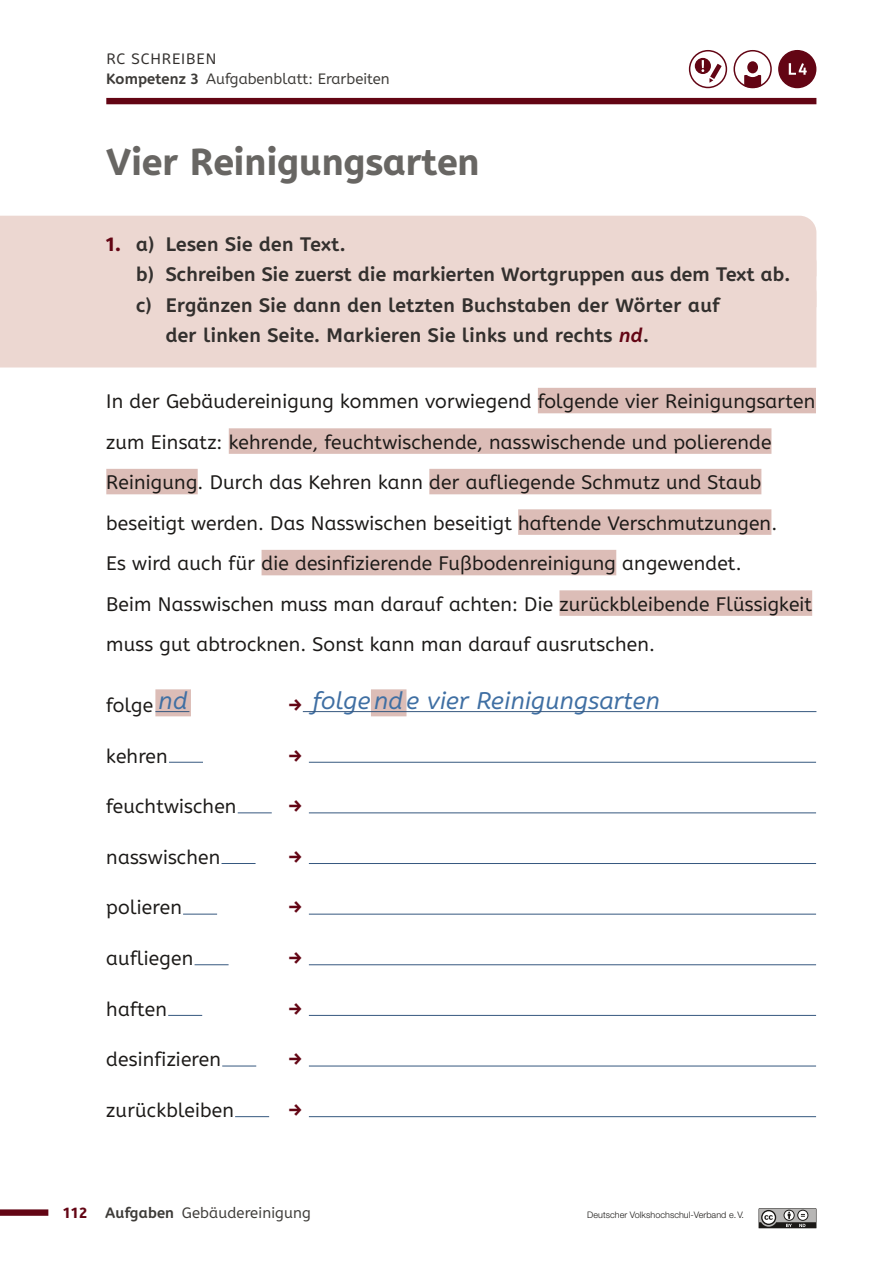
<style>
.page{position:relative;width:893px;height:1263px;background:#fff}
.page>*{position:absolute;margin:0;border:0;box-sizing:border-box;transform-origin:0 0}
.t1{font:800 37.5px "A Be Zeh EDU";letter-spacing:.005em;color:#686663}
.t2{font:italic 24px "A Be Zeh EDU";letter-spacing:.01em;color:#3f6fa3}
.t3{font:19.5px/40.5px "A Be Zeh EDU";letter-spacing:.01em;color:#1b1917}
.t4{font:700 19.5px "A Be Zeh EDU";letter-spacing:.015em;color:#33302e}
.t5{font:800 19.5px "A Be Zeh EDU";color:#630514}
.t6{font:15px/20.2px "A Be Zeh EDU";letter-spacing:.01em;color:#3d3b38}
.t7{font:300 9px "Helvetica Neue LT Pro";letter-spacing:.005em;color:#1b1917}
.s1{color:#33302e}
.s2{font-weight:700}
.s3{font-weight:800;color:#630514}
.s4{font-style:italic;color:#630514}
</style>
<div class="page">
<div style="left:0;top:1209px;width:48px;height:7px;background:#630514"></div>
<div style="left:106px;top:98px;width:710px;height:6px;background:#630514"></div>
<svg style="left:759px;top:1208px;width:57px;height:20px"></svg>
<div style="left:0;top:216px;width:816px;height:30px;background:#ecd7d1"></div>
<div style="left:0;top:246px;width:816px;height:30px;background:#ecd7d1"></div>
<div style="left:0;top:276px;width:816px;height:91px;background:#ecd7d1"></div>
<div style="left:538px;top:388px;width:278px;height:25px;background:#dcbdb7"></div>
<div style="left:229px;top:428px;width:542px;height:26px;background:#dcbdb7"></div>
<div style="left:106px;top:469px;width:92px;height:25px;background:#dcbdb7"></div>
<div style="left:429px;top:469px;width:332px;height:25px;background:#dcbdb7"></div>
<div style="left:518px;top:509px;width:253px;height:26px;background:#dcbdb7"></div>
<div style="left:262px;top:550px;width:354px;height:25px;background:#dcbdb7"></div>
<div style="left:559px;top:590px;width:253px;height:26px;background:#dcbdb7"></div>
<div style="left:155px;top:689px;width:36px;height:27px;background:#dcbdb7"></div>
<div style="left:371px;top:689px;width:35px;height:27px;background:#dcbdb7"></div>
<hr style="left:309px;top:762px;width:507px;height:1px;background:#36587f">
<hr style="left:309px;top:813px;width:507px;height:1px;background:#36587f">
<hr style="left:309px;top:863px;width:507px;height:1px;background:#36587f">
<hr style="left:309px;top:914px;width:507px;height:1px;background:#36587f">
<hr style="left:309px;top:964px;width:507px;height:1px;background:#36587f">
<hr style="left:309px;top:1015px;width:507px;height:1px;background:#36587f">
<hr style="left:309px;top:1066px;width:507px;height:1px;background:#36587f">
<hr style="left:309px;top:1116px;width:507px;height:1px;background:#36587f">
<hr style="left:169px;top:762px;width:34px;height:1px;background:#36587f">
<hr style="left:222px;top:863px;width:34px;height:1px;background:#36587f">
<hr style="left:183px;top:914px;width:34px;height:1px;background:#36587f">
<hr style="left:195px;top:964px;width:34px;height:1px;background:#36587f">
<hr style="left:168px;top:1015px;width:34px;height:1px;background:#36587f">
<hr style="left:222px;top:1066px;width:34px;height:1px;background:#36587f">
<hr style="left:155px;top:711px;width:34px;height:1px;background:#36587f">
<hr style="left:303px;top:711px;width:513px;height:1px;background:#36587f">
<hr style="left:238px;top:813px;width:34px;height:1px;background:#36587f">
<hr style="left:235px;top:1116px;width:34px;height:1px;background:#36587f">
<div style="left:689px;top:50px;width:38px;height:38px;border:2px solid #630514;border-radius:50%"></div>
<svg style="left:695px;top:58px;width:27px;height:25px"></svg>
<div style="left:747px;top:61px;width:11px;height:12px;background:#630514;border-radius:50%"></div>
<svg style="left:744px;top:75px;width:17px;height:13px"></svg>
<div style="left:733px;top:50px;width:39px;height:38px;border:2px solid #630514;border-radius:50%"></div>
<div style="left:779px;top:51px;width:37px;height:36px;background:#630514;border-radius:50%"></div>
<div style="left:778px;top:50px;width:38px;height:38px;border:2px solid #630514;border-radius:50%"></div>
<svg style="left:789px;top:63px;width:18px;height:12px"></svg>
<p class="t6" style="left:106px;top:49px;width:285px"><span class="s1">RC SCHREIBEN<br></span><span class="s2">Kompetenz 3</span> Aufgabenblatt: Erarbeiten</p>
<h1 class="t1" style="left:106px;top:137px;width:375px">Vier Reinigungsarten</h1>
<p class="t4" style="left:106px;top:231px;width:241px"><span class="s3">1.</span> a) Lesen Sie den Text.</p>
<p class="t4" style="left:136px;top:262px;width:656px">b) Schreiben Sie zuerst die markierten Wortgruppen aus dem Text ab.</p>
<p class="t4" style="left:136px;top:292px;width:585px">c) Ergänzen Sie dann den letzten Buchstaben der Wörter auf</p>
<p class="t4" style="left:166px;top:322px;width:485px">der linken Seite. Markieren Sie links und rechts <span class="s4">nd</span>.</p>
<p class="t3" style="left:106px;top:381px;width:711px">In der Gebäudereinigung kommen vorwiegend folgende vier Reinigungsarten zum Einsatz: kehrende, feuchtwischende, nasswischende und polierende Reinigung. Durch das Kehren kann der aufliegende Schmutz und Staub beseitigt werden. Das Nasswischen beseitigt haftende Verschmutzungen.<br>Es wird auch für die desinfizierende Fußbodenreinigung angewendet.<br>Beim Nasswischen muss man darauf achten: Die zurückbleibende Flüssigkeit muss gut abtrocknen. Sonst kann man darauf ausrutschen.</p>
<p class="t3" style="left:106px;top:685px;width:83px">folge <sup>nd</sup></p>
<p class="t2" style="left:288px;top:685px;width:374px"><sub>→</sub> folgende vier Reinigungsarten</p>
<p class="t3" style="left:106px;top:735px;width:63px">kehren</p>
<p class="t5" style="left:288px;top:742px;width:16px">→</p>
<p class="t3" style="left:106px;top:786px;width:132px">feuchtwischen</p>
<p class="t5" style="left:288px;top:793px;width:16px">→</p>
<p class="t3" style="left:106px;top:837px;width:116px">nasswischen</p>
<p class="t5" style="left:288px;top:844px;width:16px">→</p>
<p class="t3" style="left:106px;top:887px;width:77px">polieren</p>
<p class="t5" style="left:288px;top:894px;width:16px">→</p>
<p class="t3" style="left:106px;top:938px;width:89px">aufliegen</p>
<p class="t5" style="left:288px;top:945px;width:16px">→</p>
<p class="t3" style="left:106px;top:989px;width:62px">haften</p>
<p class="t5" style="left:288px;top:996px;width:16px">→</p>
<p class="t3" style="left:106px;top:1039px;width:116px">desinfizieren</p>
<p class="t5" style="left:288px;top:1046px;width:16px">→</p>
<p class="t3" style="left:106px;top:1090px;width:129px">zurückbleiben</p>
<p class="t5" style="left:288px;top:1097px;width:16px">→</p>
<p class="t6" style="left:64px;top:1203px;width:249px"><span class="s3">112</span> <span class="s2">Aufgaben</span> Gebäudereinigung</p>
<p class="t7" style="left:587px;top:1209px;width:158px">Deutscher Volkshochschul-Verband e.V.</p>
</div>
